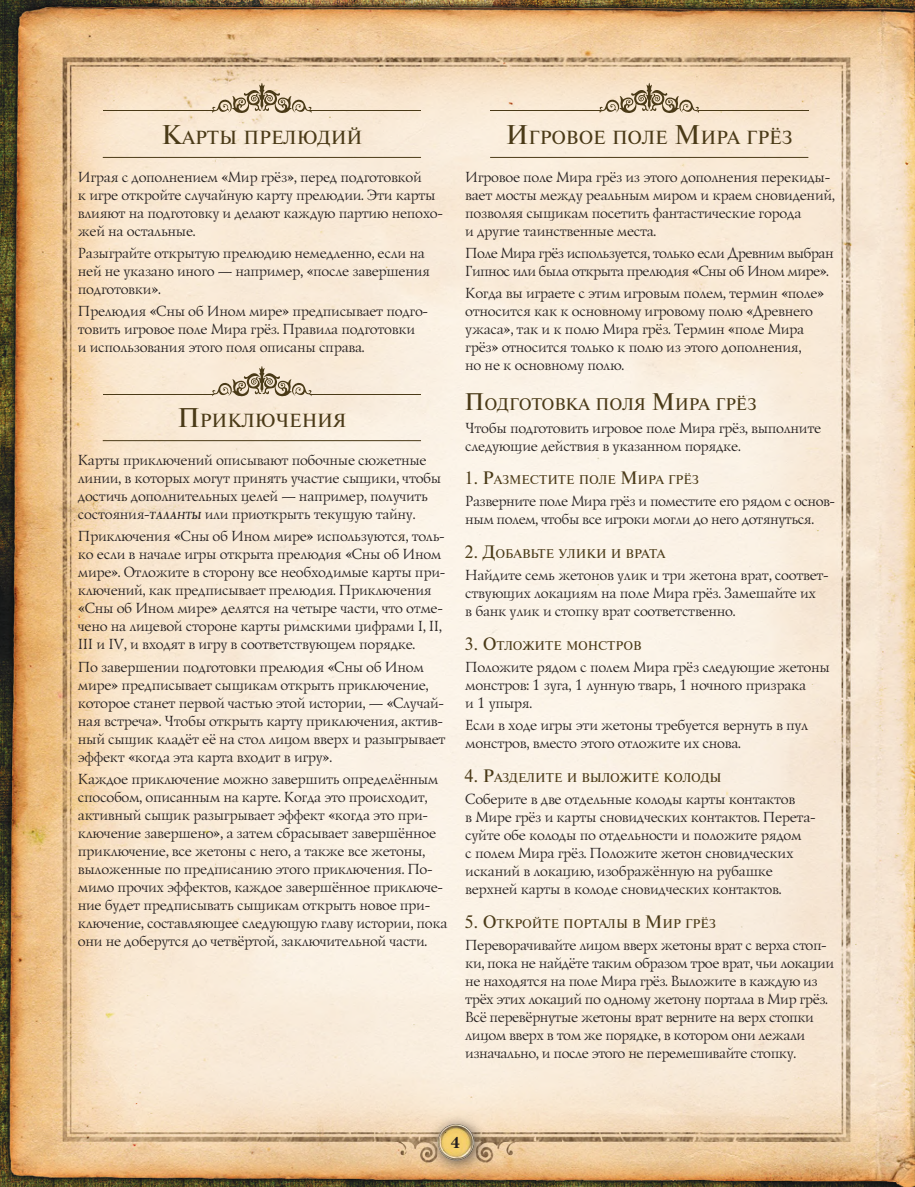
<style>
.page{position:relative;width:915px;height:1187px;background:#fff}
.page>*{position:absolute;margin:0;border:0;box-sizing:border-box;transform-origin:0 0}
.t1{font:18.9px "Newton C";color:#4a3a17}
.t2{font:16.8px "Newton C";color:#4a3a17}
.t3{font:700 16.5px "Baskerville Cyrillic";color:#241f1f}
.t4{font:300 15px/18px "Lazurski C";color:#241f1f}
.t5{font:300 15px/18px "Lazurski C";letter-spacing:-.02em;color:#241f1f}
.t6{font:12.6px "Newton C";color:#4a3a17}
.s1{font-size:27px}
.s2{font-weight:700;font-style:italic;font-size:10.5px}
.s3{font-size:24px}
.s4{font-size:18px}
</style>
<div class="page">
<img style="left:0;top:0;width:914px;height:1186px">
<div style="left:427px;top:1113px;width:61px;height:62px;background:#241f1f;opacity:.75"></div>
<img style="left:435px;top:1121px;width:41px;height:41px">
<hr style="left:103px;top:157px;width:318px;height:1px;background:#4a3a17">
<hr style="left:103px;top:440px;width:318px;height:1px;background:#4a3a17">
<svg style="left:211px;top:83px;width:101px;height:30px;background:#cebca1"></svg>
<hr style="left:103px;top:110px;width:110px;height:1px;background:#4a3a17">
<hr style="left:310px;top:110px;width:111px;height:1px;background:#4a3a17">
<svg style="left:211px;top:366px;width:101px;height:30px;background:#cebfa8"></svg>
<hr style="left:103px;top:393px;width:110px;height:1px;background:#4a3a17">
<hr style="left:310px;top:393px;width:111px;height:1px;background:#4a3a17">
<hr style="left:490px;top:157px;width:318px;height:1px;background:#4a3a17">
<svg style="left:598px;top:83px;width:101px;height:30px;background:#cebba0"></svg>
<hr style="left:490px;top:110px;width:110px;height:1px;background:#4a3a17">
<hr style="left:697px;top:110px;width:111px;height:1px;background:#4a3a17">
<p class="t1" style="left:161px;top:127px;width:202px"><span class="s1">К</span>арты прелюдий</p>
<p class="t4" style="left:77px;top:167px;width:366px">Играя с дополнением «Мир грёз», перед подготовкой<br>к игре откройте случайную карту прелюдии. Эти карты влияют на подготовку и делают каждую партию непохо&shy;жей на остальные.</p>
<p class="t4" style="left:77px;top:243px;width:353px">Разыграйте открытую прелюдию немедленно, если на ней не указано иного — например, «после завершения подготовки».</p>
<p class="t4" style="left:77px;top:302px;width:351px">Прелюдия «Сны об Ином мире» предписывает подго&shy;товить игровое поле Мира грёз. Правила подготовки<br>и использования этого поля описаны справа.</p>
<p class="t1" style="left:177px;top:410px;width:170px"><span class="s1">П</span>риключения</p>
<p class="t4" style="left:77px;top:450px;width:364px">Карты приключений описывают побочные сюжетные линии, в которых могут принять участие сыщики, чтобы достичь дополнительных целей — например, получить состояния-<span class="s2">таланты</span> или приоткрыть текущую тайну.</p>
<p class="t4" style="left:77px;top:527px;width:369px">Приключения «Сны об Ином мире» используются, толь&shy;ко если в начале игры открыта прелюдия «Сны об Ином мире». Отложите в сторону все необходимые карты при&shy;ключений, как предписывает прелюдия. Приключения «Сны об Ином мире» делятся на четыре части, что отме&shy;чено на лицевой стороне карты римскими цифрами I, II, III и IV, и входят в игру в соответствующем порядке.</p>
<p class="t4" style="left:77px;top:657px;width:369px">По завершении подготовки прелюдия «Сны об Ином мире» предписывает сыщикам открыть приключение, которое станет первой частью этой истории, — «Случай&shy;ная встреча». Чтобы открыть карту приключения, актив&shy;ный сыщик кладёт её на стол лицом вверх и разыгрывает эффект «когда эта карта входит в игру».</p>
<p class="t4" style="left:77px;top:769px;width:371px">Каждое приключение можно завершить определённым способом, описанным на карте. Когда это происходит, активный сыщик разыгрывает эффект «когда это при&shy;ключение завершено», а затем сбрасывает завершённое приключение, все жетоны с него, а также все жетоны, выложенные по предписанию этого приключения. По&shy;мимо прочих эффектов, каждое завершённое приключе&shy;ние будет предписывать сыщикам открыть новое при&shy;ключение, составляющее следующую главу истории, пока они не доберутся до четвёртой, заключительной части.</p>
<p class="t1" style="left:506px;top:127px;width:288px"><span class="s1">И</span>гровое поле <span class="s1">М</span>ира грёз</p>
<p class="t4" style="left:464px;top:167px;width:370px">Игровое поле Мира грёз из этого дополнения перекиды&shy;вает мосты между реальным миром и краем сновидений, позволяя сыщикам посетить фантастические города<br>и другие таинственные места.</p>
<p class="t5" style="left:464px;top:243px;width:369px">Поле Мира грёз используется, только если Древним выбран<br>Гипнос или была открыта прелюдия «Сны об Ином мире».</p>
<p class="t4" style="left:464px;top:284px;width:360px">Когда вы играете с этим игровым полем, термин «поле» относится как к основному игровому полю «Древнего ужаса», так и к полю Мира грёз. Термин «поле Мира грёз» относится только к полю из этого дополнения,<br>но не к основному полю.</p>
<p class="t2" style="left:464px;top:395px;width:293px"><span class="s3">П</span>одготовка поля <span class="s3">М</span>ира грёз</p>
<p class="t4" style="left:464px;top:418px;width:357px">Чтобы подготовить игровое поле Мира грёз, выполните следующие действия в указанном порядке.</p>
<p class="t6" style="left:464px;top:473px;width:236px"><span class="s4">1. Р</span>азместите поле <span class="s4">М</span>ира грёз</p>
<p class="t4" style="left:464px;top:492px;width:371px">Разверните поле Мира грёз и поместите его рядом с основ&shy;ным полем, чтобы все игроки могли до него дотянуться.</p>
<p class="t6" style="left:464px;top:546px;width:202px"><span class="s4">2. Д</span>обавьте улики и врата</p>
<p class="t4" style="left:464px;top:565px;width:365px">Найдите семь жетонов улик и три жетона врат, соответ&shy;ствующих локациям на поле Мира грёз. Замешайте их<br>в банк улик и стопку врат соответственно.</p>
<p class="t6" style="left:464px;top:638px;width:178px"><span class="s4">3. О</span>тложите монстров</p>
<p class="t4" style="left:464px;top:657px;width:365px">Положите рядом с полем Мира грёз следующие жетоны монстров: 1 зуга, 1 лунную тварь, 1 ночного призрака<br>и 1 упыря.</p>
<p class="t4" style="left:464px;top:715px;width:344px">Если в ходе игры эти жетоны требуется вернуть в пул монстров, вместо этого отложите их снова.</p>
<p class="t6" style="left:464px;top:770px;width:258px"><span class="s4">4. Р</span>азделите и выложите колоды</p>
<p class="t4" style="left:464px;top:789px;width:352px">Соберите в две отдельные колоды карты контактов<br>в Мире грёз и карты сновидческих контактов. Перета&shy;суйте обе колоды по отдельности и положите рядом<br>с полем Мира грёз. Положите жетон сновидческих исканий в локацию, изображённую на рубашке верхней карты в колоде сновидческих контактов.</p>
<p class="t6" style="left:464px;top:916px;width:253px"><span class="s4">5. О</span>ткройте порталы в <span class="s4">М</span>ир грёз</p>
<p class="t4" style="left:464px;top:935px;width:370px">Переворачивайте лицом вверх жетоны врат с верха стоп&shy;ки, пока не найдёте таким образом трое врат, чьи локации не находятся на поле Мира грёз. Выложите в каждую из трёх этих локаций по одному жетону портала в Мир грёз.<br>Всё перевёрнутые жетоны врат верните на верх стопки лицом вверх в том же порядке, в котором они лежали изначально, и после этого не перемешивайте стопку.</p>
<p class="t3" style="left:451px;top:1132px;width:11px">4</p>
</div>
